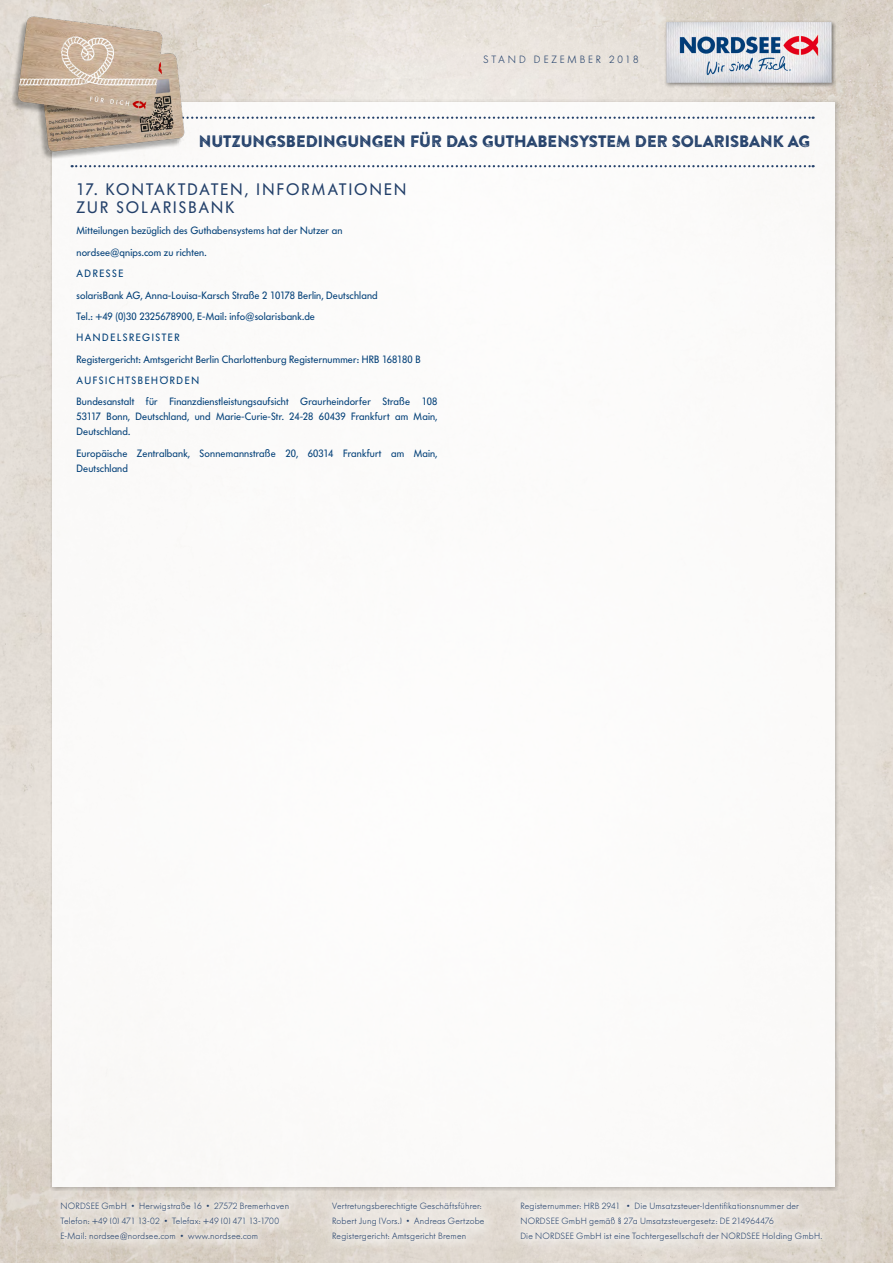
<style>
.page{position:relative;width:893px;height:1263px;background:#fff}
.page>*{position:absolute;margin:0;border:0;box-sizing:border-box;transform-origin:0 0}
.t1{font:16.5px "Brandon Printed Two";letter-spacing:-.04em;color:#23406a}
.t2{font:16.5px/18px "Futura BQ";letter-spacing:.13em;color:#23406a}
.t3{font:10.5px/21.5px "Futura BQ";letter-spacing:.015em;color:#003e77}
.t4{font:300 10.5px "Futura BQ";letter-spacing:.275em;color:#23406a}
.t5{font:300 9px/15px "Futura BQ";letter-spacing:.02em;color:#23406a}
</style>
<div class="page">
<img style="left:0;top:0;width:893px;height:1263px">
<div style="left:50px;top:1191px;width:250px;height:61px;background:#fff;opacity:.7"></div>
<div style="left:510px;top:1192px;width:323px;height:60px;background:#fff;opacity:.7"></div>
<div style="left:321px;top:1192px;width:174px;height:60px;background:#fff;opacity:.7"></div>
<div style="left:53px;top:102px;width:782px;height:1085px;background:#fff"></div>
<div style="left:664px;top:20px;width:172px;height:67px;background:#000;opacity:.45"></div>
<img style="left:666px;top:22px;width:166px;height:61px">
<svg style="left:200px;top:165px;width:614px;height:2px"></svg>
<svg style="left:200px;top:117px;width:614px;height:2px"></svg>
<img style="left:0;top:0;width:199px;height:190px">
<p class="t4" style="left:483px;top:54px;width:157px">STAND DEZEMBER 2018</p>
<h1 class="t1" style="left:198px;top:131px;width:613px">NUTZUNGSBEDINGUNGEN FÜR DAS GUTHABENSYSTEM DER SOLARISBANK AG</h1>
<h1 class="t2" style="left:77px;top:180px;width:331px">17. KONTAKTDATEN, INFORMATIONEN<br>ZUR SOLARISBANK</h1>
<p class="t3" style="left:77px;top:220px;width:362px">Mitteilungen bezüglich des Guthabensystems hat der Nutzer an<br>nordsee@qnips.com zu richten.<br>ADRESSE<br>solarisBank AG, Anna-Louisa-Karsch Straße 2 10178 Berlin, Deutschland<br>Tel.: +49 (0)30 2325678900, E-Mail: info@solarisbank.de<br>HANDELSREGISTER<br>Registergericht: Amtsgericht Berlin Charlottenburg Registernummer: HRB 168180 B AUFSICHTSBEHÖRDEN<br>Bundesanstalt für Finanzdienstleistungsaufsicht Graurheindorfer Straße 108</p>
<p class="t3" style="left:77px;top:409px;width:362px;line-height:15px">53117 Bonn, Deutschland, und Marie-Curie-Str. 24-28 60439 Frankfurt am Main,<br>Deutschland.</p>
<p class="t3" style="left:77px;top:446px;width:362px;line-height:15px">Europäische Zentralbank, Sonnemannstraße 20, 60314 Frankfurt am Main,<br>Deutschland</p>
<p class="t5" style="left:60px;top:1199px;width:230px">NORDSEE GmbH • Herwigstraße 16 • 27572 Bremerhaven<br>Telefon: +49 (0) 471 13-02 • Telefax: +49 (0) 471 13-1700<br>E-Mail: nordsee@nordsee.com • www.nordsee.com</p>
<p class="t5" style="left:520px;top:1199px;width:304px">Registernummer: HRB 2941 • Die Umsatzsteuer-Identifikationsnummer der<br>NORDSEE GmbH gemäß § 27a Umsatzsteuergesetz: DE 214964476<br>Die NORDSEE GmbH ist eine Tochtergesellschaft der NORDSEE Holding GmbH.</p>
<p class="t5" style="left:332px;top:1199px;width:154px">Vertretungsberechtigte Geschäftsführer:<br>Robert Jung (Vors.) • Andreas Gertzobe<br>Registergericht: Amtsgericht Bremen</p>
</div>
